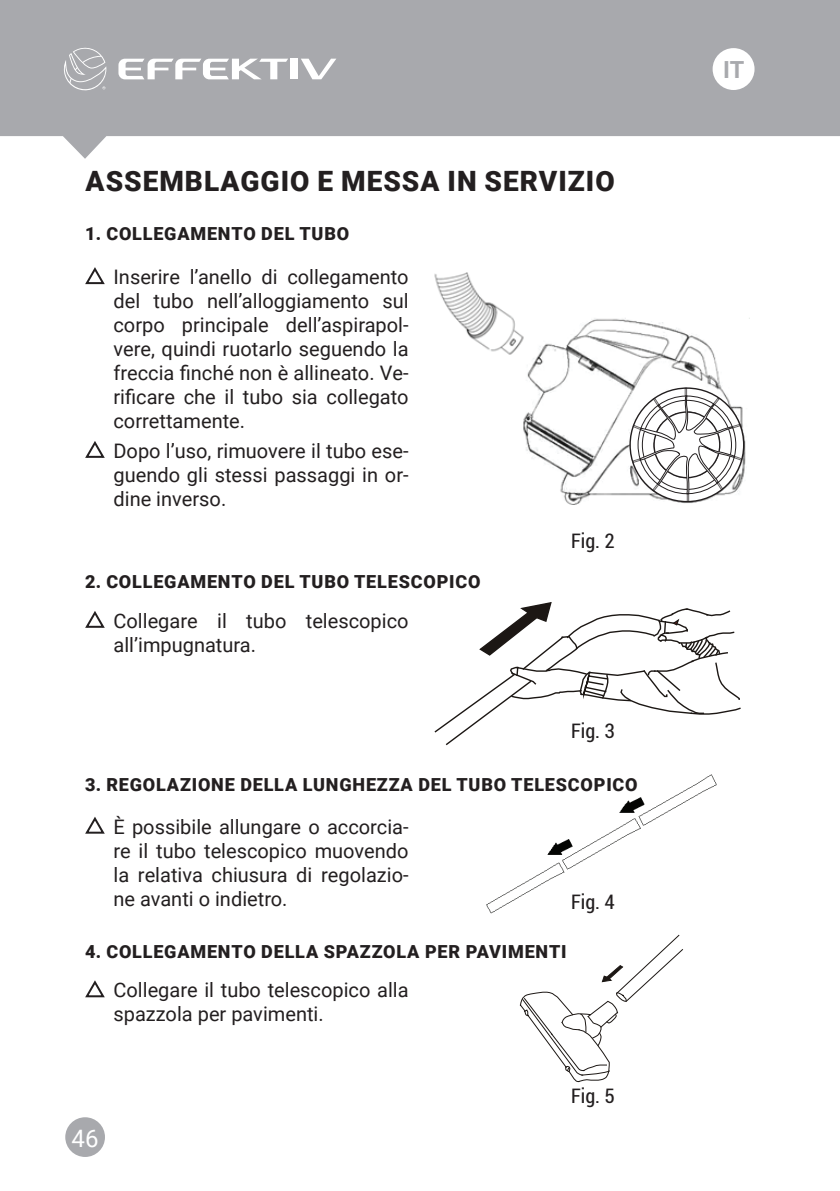
<style>
.page{position:relative;width:840px;height:1191px;background:#fff}
.page>*{position:absolute;margin:0;border:0;box-sizing:border-box;transform-origin:0 0}
.РАЗДЕЛ{font:900 28px "Roboto";letter-spacing:.035em;color:#231f20}
.t1{font:24px "Roboto";color:#fff}
.t2{font:700 23.6px "Roboto";color:#a8a9ad}
.СПИСОК{font:20px/24px "Roboto";color:#231f20;text-align:justify}
.РИСУНОК{font:condensed 20px "Roboto";color:#231f20}
.ПОДРАЗДЕЛ{font:900 18px "Roboto";letter-spacing:.045em;color:#231f20}
</style>
<div class="page">
<img style="left:486px;top:774px;width:231px;height:140px">
<svg style="left:85px;top:817px;width:20px;height:17px"></svg>
<svg style="left:85px;top:980px;width:20px;height:18px"></svg>
<svg style="left:519px;top:934px;width:164px;height:148px"></svg>
<img style="left:434px;top:272px;width:312px;height:232px">
<svg style="left:631px;top:388px;width:111px;height:114px"></svg>
<svg style="left:85px;top:267px;width:20px;height:18px"></svg>
<svg style="left:85px;top:441px;width:20px;height:17px"></svg>
<svg style="left:85px;top:611px;width:20px;height:17px"></svg>
<svg style="left:434px;top:602px;width:307px;height:144px"></svg>
<svg style="left:0;top:0;width:839px;height:159px;background:#b5b5b9"></svg>
<div style="left:290px;top:59px;width:7px;height:20px;background:#fff"></div>
<svg style="left:300px;top:59px;width:36px;height:20px"></svg>
<svg style="left:118px;top:59px;width:170px;height:20px"></svg>
<svg style="left:62px;top:48px;width:44px;height:44px;background:#b4b5b8"></svg>
<div style="left:65px;top:1117px;width:40px;height:40px;background:#a8a9ad;border-radius:50%"></div>
<div style="left:712px;top:48px;width:42px;height:42px;background:#fff;border-radius:50%"></div>
<p class="РАЗДЕЛ" style="left:86px;top:162px;width:530px">ASSEMBLAGGIO E MESSA IN SERVIZIO</p>
<p class="ПОДРАЗДЕЛ" style="left:85px;top:221px;width:265px">1. COLLEGAMENTO DEL TUBO</p>
<p class="СПИСОК" style="left:113px;top:264px;width:296px">Inserire l’anello di collegamento del tubo nell’alloggiamento sul corpo principale dell’aspirapol&shy;vere, quindi ruotarlo seguendo la freccia finché non è allineato. Ve&shy;rificare che il tubo sia collegato correttamente.</p>
<p class="СПИСОК" style="left:113px;top:438px;width:296px">Dopo l’uso, rimuovere il tubo ese&shy;guendo gli stessi passaggi in or&shy;dine inverso.</p>
<p class="ПОДРАЗДЕЛ" style="left:85px;top:569px;width:396px">2. COLLEGAMENTO DEL TUBO TELESCOPICO</p>
<p class="СПИСОК" style="left:113px;top:608px;width:296px">Collegare il tubo telescopico all’impugnatura.</p>
<p class="РИСУНОК" style="left:571px;top:527px;width:45px">Fig. 2</p>
<p class="РИСУНОК" style="left:571px;top:717px;width:45px">Fig. 3</p>
<p class="ПОДРАЗДЕЛ" style="left:85px;top:772px;width:553px">3. REGOLAZIONE DELLA LUNGHEZZA DEL TUBO TELESCOPICO</p>
<p class="СПИСОК" style="left:113px;top:814px;width:296px">È possibile allungare o accorcia&shy;re il tubo telescopico muovendo la relativa chiusura di regolazio&shy;ne avanti o indietro.</p>
<p class="ПОДРАЗДЕЛ" style="left:85px;top:938px;width:483px">4. COLLEGAMENTO DELLA SPAZZOLA PER PAVIMENTI</p>
<p class="СПИСОК" style="left:113px;top:977px;width:296px">Collegare il tubo telescopico alla spazzola per pavimenti.</p>
<p class="РИСУНОК" style="left:571px;top:887px;width:45px">Fig. 4</p>
<p class="t1" style="left:72px;top:1121px;width:28px">46</p>
<p class="РИСУНОК" style="left:571px;top:1082px;width:45px">Fig. 5</p>
<p class="t2" style="left:722px;top:53px;width:23px">IT</p>
</div>
